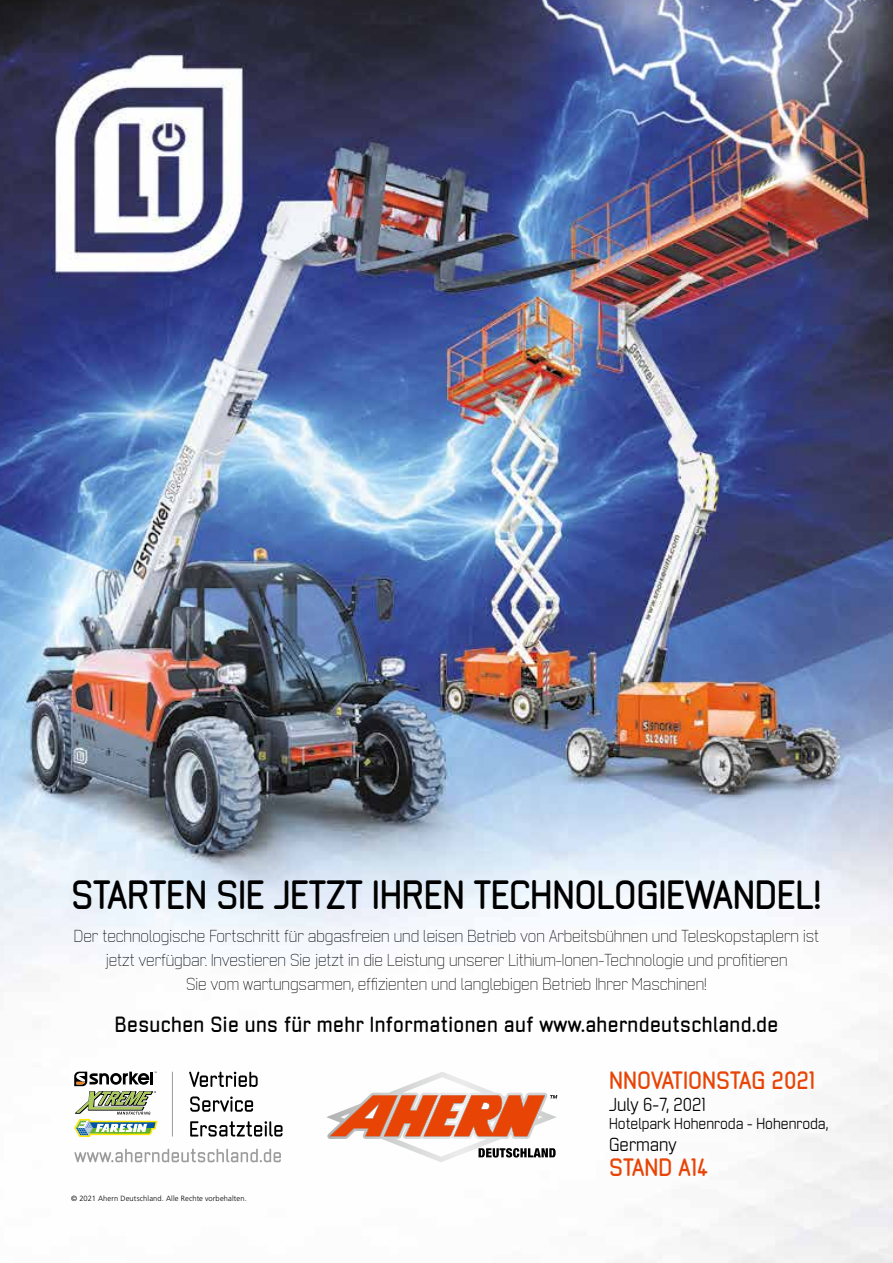
<style>
.page{position:relative;width:893px;height:1263px;background:#fff}
.page>*{position:absolute;margin:0;border:0;box-sizing:border-box;transform-origin:0 0}
.t1{font:700 39px "Neutraliser Sans";letter-spacing:-.01em;color:#000}
.t2{font:700 24px "Neutraliser Sans";color:#e84406}
.t3{font:700 21px "Neutraliser Sans";letter-spacing:.02em;color:#000}
.t4{font:18px "Neutraliser Sans";color:#000}
.t5{font:100 16.5px/24px "Neutraliser Sans";color:#000;text-align:center}
.t6{font:15px "Neutraliser Sans";color:#000}
.t7{font:300 7.5px "Frutiger";letter-spacing:.015em;color:#000}
</style>
<div class="page">
<img style="left:0;top:0;width:893px;height:1263px">
<svg style="left:326px;top:1071px;width:231px;height:91px"></svg>
<hr style="left:172px;top:1072px;width:1px;height:64px;background:#9c9c9d">
<svg style="left:189px;top:1072px;width:69px;height:15px"></svg>
<svg style="left:190px;top:1096px;width:63px;height:16px"></svg>
<svg style="left:190px;top:1121px;width:93px;height:15px"></svg>
<svg style="left:74px;top:1149px;width:207px;height:13px"></svg>
<svg style="left:74px;top:1071px;width:83px;height:66px"></svg>
<h1 class="t1" style="left:71px;top:873px;width:752px">STARTEN SIE JETZT IHREN TECHNOLOGIEWANDEL!</h1>
<p class="t5" style="left:74px;top:923px;width:747px">Der technologische Fortschritt für abgasfreien und leisen Betrieb von Arbeitsbühnen und Teleskopstaplern ist jetzt verfügbar. Investieren Sie jetzt in die Leistung unserer Lithium-Ionen-Technologie und profitieren<br>Sie vom wartungsarmen, effizienten und langlebigen Betrieb Ihrer Maschinen!</p>
<p class="t3" style="left:115px;top:1012px;width:665px">Besuchen Sie uns für mehr Informationen auf www.aherndeutschland.de</p>
<p class="t7" style="left:71px;top:1194px;width:177px">© 2021 Ahern Deutschland. Alle Rechte vorbehalten.</p>
<h2 class="t2" style="left:609px;top:1067px;width:207px">NNOVATIONSTAG 2021</h2>
<p class="t4" style="left:609px;top:1094px;width:98px">July 6-7, 2021</p>
<p class="t6" style="left:609px;top:1115px;width:220px">Hotelpark Hohenroda - Hohenroda,</p>
<p class="t4" style="left:609px;top:1134px;width:69px">Germany</p>
<h2 class="t2" style="left:609px;top:1154px;width:100px">STAND A14</h2>
</div>
